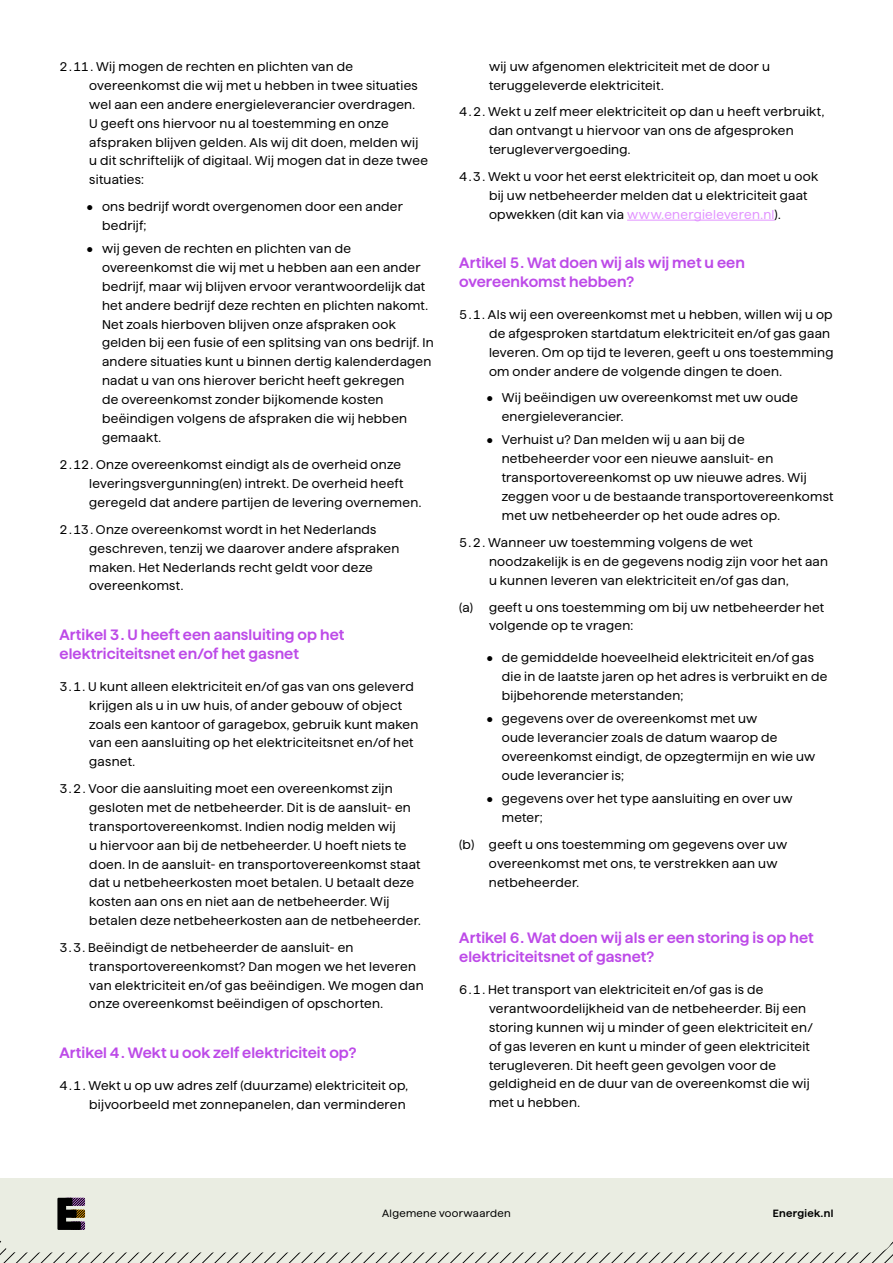
<style>
.page{position:relative;width:893px;height:1263px;background:#fff}
.page>*{position:absolute;margin:0;border:0;box-sizing:border-box;transform-origin:0 0}
.t1{font:600 15px/18.9px "Haffer SQXH";letter-spacing:.005em;color:#bd4ae8}
.t2{font:12.6px/18.9px "Haffer SQXH";letter-spacing:.025em;color:#000}
.t3{font:10.5px "Haffer XH";letter-spacing:.03em;color:#000}
.t4{font:600 10.5px "Haffer SQXH";letter-spacing:.03em;color:#000}
.s1{color:#e293ff}
</style>
<div class="page">
<div style="left:0;top:1178px;width:893px;height:57px;background:#eaede2"></div>
<svg style="left:0;top:1197px;width:893px;height:66px"></svg>
<hr style="left:627px;top:220px;width:148px;height:1px;background:#e293ff">
<p class="t2" style="left:89px;top:56px;width:340px;text-indent:-30px">2.11.Wij mogen de rechten en plichten van de overeenkomst die wij met u hebben in twee situaties wel aan een andere energieleverancier overdragen.<br>U geeft ons hiervoor nu al toestemming en onze afspraken blijven gelden. Als wij dit doen, melden wij u dit schriftelijk of digitaal. Wij mogen dat in deze twee situaties:</p>
<p class="t2" style="left:102px;top:196px;width:302px;text-indent:-15px">• ons bedrijf wordt overgenomen door een ander bedrijf;</p>
<p class="t2" style="left:102px;top:238px;width:333px;text-indent:-15px">• wij geven de rechten en plichten van de overeenkomst die wij met u hebben aan een ander bedrijf, maar wij blijven ervoor verantwoordelijk dat het andere bedrijf deze rechten en plichten nakomt.<br>Net zoals hierboven blijven onze afspraken ook gelden bij een fusie of een splitsing van ons bedrijf. In andere situaties kunt u binnen dertig kalenderdagen nadat u van ons hierover bericht heeft gekregen<br>de overeenkomst zonder bijkomende kosten beëindigen volgens de afspraken die wij hebben gemaakt.</p>
<p class="t2" style="left:89px;top:454px;width:333px;text-indent:-30px">2.12.Onze overeenkomst eindigt als de overheid onze leveringsvergunning(en) intrekt. De overheid heeft geregeld dat andere partijen de levering overnemen.</p>
<p class="t2" style="left:89px;top:519px;width:311px;text-indent:-30px">2.13.Onze overeenkomst wordt in het Nederlands geschreven, tenzij we daarover andere afspraken maken. Het Nederlands recht geldt voor deze overeenkomst.</p>
<p class="t1" style="left:60px;top:624px;width:286px">Artikel 3.U heeft een aansluiting op het elektriciteitsnet en/of het gasnet</p>
<p class="t2" style="left:89px;top:676px;width:331px;text-indent:-30px">3.1.U kunt alleen elektriciteit en/of gas van ons geleverd krijgen als u in uw huis, of ander gebouw of object zoals een kantoor of garagebox, gebruik kunt maken van een aansluiting op het elektriciteitsnet en/of het gasnet.</p>
<p class="t2" style="left:89px;top:778px;width:333px;text-indent:-30px">3.2.Voor die aansluiting moet een overeenkomst zijn gesloten met de netbeheerder. Dit is de aansluit- en transportovereenkomst. Indien nodig melden wij<br>u hiervoor aan bij de netbeheerder. U hoeft niets te doen. In de aansluit- en transportovereenkomst staat dat u netbeheerkosten moet betalen. U betaalt deze kosten aan ons en niet aan de netbeheerder. Wij betalen deze netbeheerkosten aan de netbeheerder.</p>
<p class="t2" style="left:89px;top:937px;width:336px;text-indent:-30px">3.3.Beëindigt de netbeheerder de aansluit- en transportovereenkomst? Dan mogen we het leveren van elektriciteit en/of gas beëindigen. We mogen dan onze overeenkomst beëindigen of opschorten.</p>
<p class="t1" style="left:60px;top:1042px;width:298px">Artikel 4.Wekt u ook zelf elektriciteit op?</p>
<p class="t2" style="left:60px;top:1075px;width:350px;text-align:right">4.1.Wekt u op uw adres zelf (duurzame) elektriciteit op, bijvoorbeeld met zonnepanelen, dan verminderen</p>
<p class="t2" style="left:489px;top:56px;width:282px">wij uw afgenomen elektriciteit met de door u teruggeleverde elektriciteit.</p>
<p class="t2" style="left:489px;top:101px;width:337px;text-indent:-30px">4.2.Wekt u zelf meer elektriciteit op dan u heeft verbruikt, dan ontvangt u hiervoor van ons de afgesproken terugleververgoeding.</p>
<p class="t2" style="left:489px;top:166px;width:331px;text-indent:-30px">4.3.Wekt u voor het eerst elektriciteit op, dan moet u ook bij uw netbeheerder melden dat u elektriciteit gaat opwekken (dit kan via <span class="s1">www.energieleveren.nl</span>).</p>
<p class="t1" style="left:459px;top:252px;width:287px">Artikel 5.Wat doen wij als wij met u een overeenkomst hebben?</p>
<p class="t2" style="left:489px;top:304px;width:346px;text-indent:-30px">5.1.Als wij een overeenkomst met u hebben, willen wij u op de afgesproken startdatum elektriciteit en/of gas gaan leveren. Om op tijd te leveren, geeft u ons toestemming om onder andere de volgende dingen te doen.</p>
<p class="t2" style="left:502px;top:387px;width:298px;text-indent:-15px">• Wij beëindigen uw overeenkomst met uw oude energieleverancier.</p>
<p class="t2" style="left:502px;top:429px;width:333px;text-indent:-15px">• Verhuist u? Dan melden wij u aan bij de netbeheerder voor een nieuwe aansluit- en transportovereenkomst op uw nieuwe adres. Wij zeggen voor u de bestaande transportovereenkomst met uw netbeheerder op het oude adres op.</p>
<p class="t2" style="left:489px;top:532px;width:341px;text-indent:-30px">5.2.Wanneer uw toestemming volgens de wet noodzakelijk is en de gegevens nodig zijn voor het aan u kunnen leveren van elektriciteit en/of gas dan,</p>
<p class="t2" style="left:489px;top:596px;width:337px;text-indent:-30px">(a) geeft u ons toestemming om bij uw netbeheerder het volgende op te vragen:</p>
<p class="t2" style="left:502px;top:647px;width:327px;text-indent:-15px">• de gemiddelde hoeveelheid elektriciteit en/of gas die in de laatste jaren op het adres is verbruikt en de bijbehorende meterstanden;</p>
<p class="t2" style="left:502px;top:708px;width:315px;text-indent:-15px">• gegevens over de overeenkomst met uw<br>oude leverancier zoals de datum waarop de overeenkomst eindigt, de opzegtermijn en wie uw oude leverancier is;</p>
<p class="t2" style="left:502px;top:788px;width:292px;text-indent:-15px">• gegevens over het type aansluiting en over uw meter;</p>
<p class="t2" style="left:489px;top:834px;width:300px;text-indent:-30px">(b) geeft u ons toestemming om gegevens over uw overeenkomst met ons, te verstrekken aan uw netbeheerder.</p>
<p class="t1" style="left:459px;top:927px;width:356px">Artikel 6.Wat doen wij als er een storing is op het elektriciteitsnet of gasnet?</p>
<p class="t2" style="left:489px;top:979px;width:325px;text-indent:-30px">6.1.Het transport van elektriciteit en/of gas is de verantwoordelijkheid van de netbeheerder. Bij een storing kunnen wij u minder of geen elektriciteit en/ of gas leveren en kunt u minder of geen elektriciteit terugleveren. Dit heeft geen gevolgen voor de geldigheid en de duur van de overeenkomst die wij met u hebben.</p>
<p class="t3" style="left:382px;top:1206px;width:130px">Algemene voorwaarden</p>
<p class="t4" style="left:773px;top:1206px;width:62px">Energiek.nl</p>
</div>
